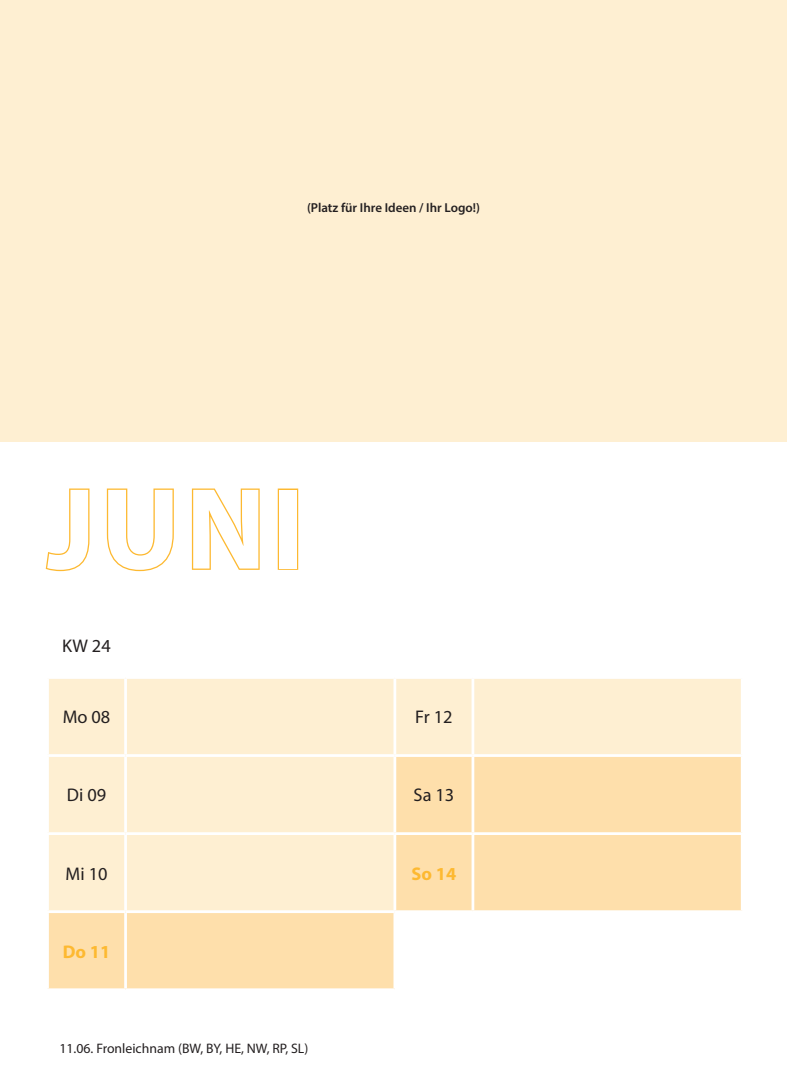
<style>
.page{position:relative;width:787px;height:1092px;background:#fff}
.page>*{position:absolute;margin:0;border:0;box-sizing:border-box;transform-origin:0 0}
.t1{font:700 116.75px "Myriad Pro";color:#fff}
.t2{font:18.25px "Myriad Pro";color:#231f20}
.t3{font:700 18.25px "Myriad Pro";color:#fdb931}
.t4{font:13.75px "Myriad Pro";color:#231f20}
.t5{font:600 13px "Myriad Pro";color:#231f20}
</style>
<div class="page">
<div style="left:49px;top:679px;width:691px;height:75px;background:#feefd2"></div>
<svg style="left:49px;top:757px;width:691px;height:231px"></svg>
<hr style="left:124px;top:678px;width:3px;height:76px;background:#fff">
<hr style="left:393px;top:678px;width:3px;height:76px;background:#fff">
<hr style="left:471px;top:678px;width:3px;height:76px;background:#fff">
<hr style="left:124px;top:756px;width:3px;height:76px;background:#fff">
<hr style="left:393px;top:756px;width:3px;height:76px;background:#fff">
<hr style="left:471px;top:756px;width:3px;height:76px;background:#fff">
<hr style="left:46px;top:832px;width:80px;height:2px;background:#fff">
<hr style="left:126px;top:832px;width:269px;height:2px;background:#fff">
<hr style="left:124px;top:834px;width:3px;height:76px;background:#fff">
<hr style="left:395px;top:832px;width:78px;height:2px;background:#fff">
<hr style="left:393px;top:834px;width:3px;height:76px;background:#fff">
<hr style="left:473px;top:832px;width:270px;height:2px;background:#fff">
<hr style="left:471px;top:834px;width:3px;height:76px;background:#fff">
<hr style="left:46px;top:910px;width:80px;height:3px;background:#fff">
<hr style="left:126px;top:910px;width:269px;height:3px;background:#fff">
<hr style="left:124px;top:913px;width:3px;height:75px;background:#fff">
<hr style="left:395px;top:910px;width:78px;height:3px;background:#fff">
<hr style="left:393px;top:913px;width:3px;height:75px;background:#fff">
<hr style="left:473px;top:910px;width:270px;height:3px;background:#fff">
<hr style="left:471px;top:913px;width:3px;height:75px;background:#fff">
<div style="left:0;top:0;width:787px;height:442px;background:#feefd2"></div>
<svg style="left:45px;top:488px;width:45px;height:84px"></svg>
<svg style="left:106px;top:488px;width:68px;height:84px"></svg>
<svg style="left:191px;top:488px;width:69px;height:82px"></svg>
<div style="left:278px;top:488px;width:20px;height:82px;border:3px solid #fdb931"></div>
<p class="t5" style="left:307px;top:200px;width:174px">(Platz für Ihre Ideen / Ihr Logo!)</p>
<h1 class="t1" style="left:47px;top:453px;width:259px">JUNI</h1>
<h2 class="t2" style="left:62px;top:634px;width:50px">KW 24</h2>
<h2 class="t2" style="left:63px;top:706px;width:49px">Mo 08</h2>
<h2 class="t2" style="left:415px;top:706px;width:39px">Fr 12</h2>
<h2 class="t2" style="left:67px;top:784px;width:41px">Di 09</h2>
<h2 class="t2" style="left:413px;top:784px;width:42px">Sa 13</h2>
<h2 class="t2" style="left:66px;top:862px;width:43px">Mi 10</h2>
<h2 class="t3" style="left:411px;top:861px;width:46px">So 14</h2>
<h2 class="t3" style="left:63px;top:939px;width:49px">Do 11</h2>
<p class="t4" style="left:59px;top:1040px;width:250px">11.06. Fronleichnam (BW, BY, HE, NW, RP, SL)</p>
</div>
